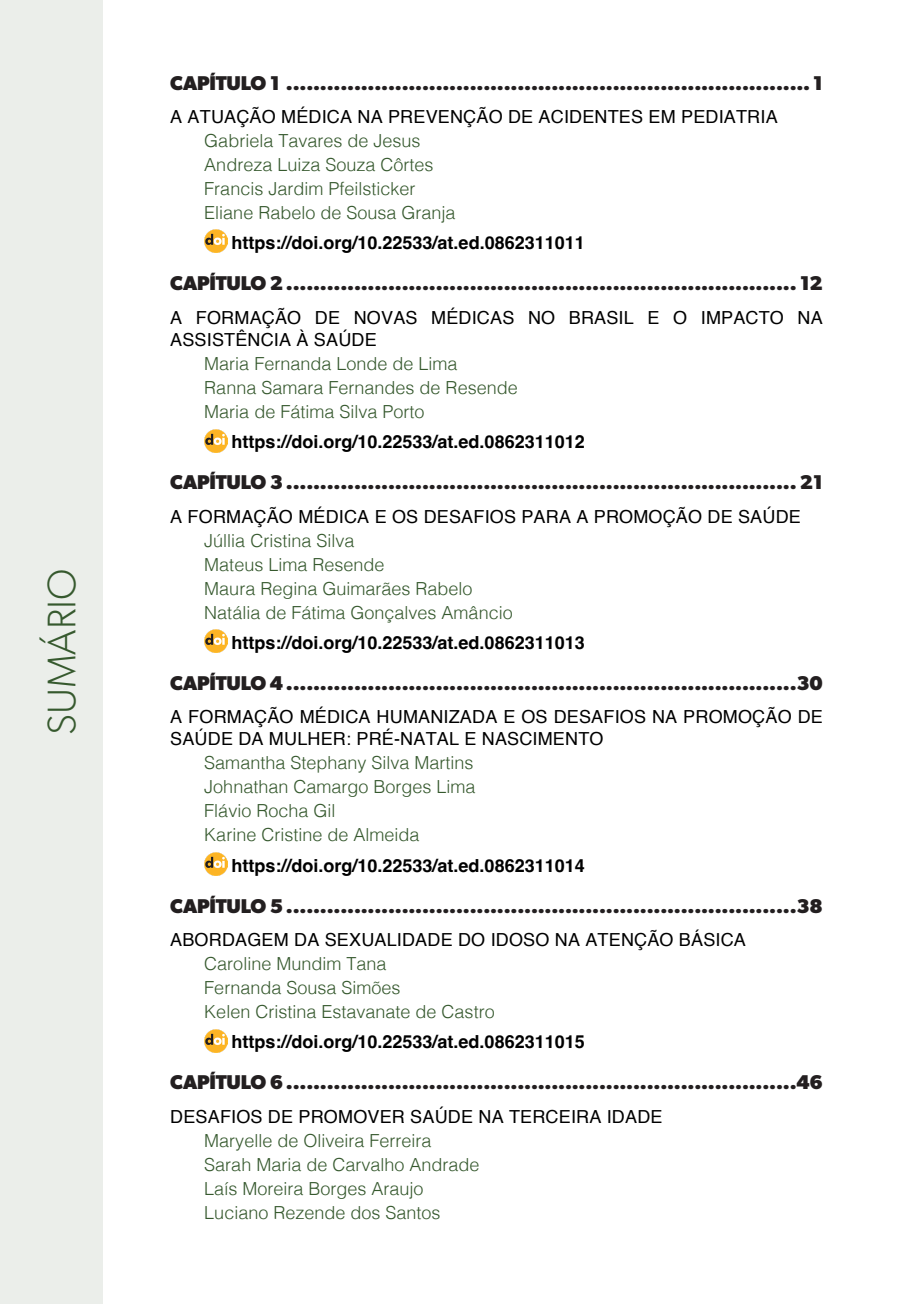
<style>
.page{position:relative;width:908px;height:1304px;background:#fff}
.page>*{position:absolute;margin:0;border:0;box-sizing:border-box;transform-origin:0 0}
.t1{font:300 40px "Gibson";color:#36592e}
.CAPITULOS{font:700 20px "Gibson";letter-spacing:-.01em;color:#231f20}
.t2{font:300 18px "Helvetica";color:#36592e}
.t3{font:18px/22px "Helvetica";letter-spacing:.01em;color:#000}
.t4{font:700 18px "Helvetica";color:#000}
</style>
<div class="page">
<div style="left:0;top:0;width:103px;height:1304px;background:#ebeeea"></div>
<img style="left:204px;top:230px;width:23px;height:23px">
<img style="left:204px;top:429px;width:23px;height:23px">
<img style="left:204px;top:630px;width:23px;height:23px">
<img style="left:204px;top:853px;width:23px;height:23px">
<img style="left:204px;top:1029px;width:23px;height:23px">
<h1 class="t1" style="left:37px;top:735px;width:164px;rotate:-90deg">Sumário</h1>
<p class="CAPITULOS" style="left:170px;top:71px;width:653px">CAPÍTULO 1 ............................................................................. 1</p>
<p class="t3" style="left:170px;top:106px;width:608px">A ATUAÇÃO MÉDICA NA PREVENÇÃO DE ACIDENTES EM PEDIATRIA</p>
<p class="t2" style="left:204px;top:125px;width:218px">Gabriela Tavares de Jesus</p>
<p class="t2" style="left:204px;top:149px;width:231px">Andreza Luiza Souza Côrtes</p>
<p class="t2" style="left:204px;top:173px;width:213px">Francis Jardim Pfeilsticker</p>
<p class="t2" style="left:204px;top:197px;width:253px">Eliane Rabelo de Sousa Granja</p>
<p class="t4" style="left:231px;top:232px;width:355px">https://doi.org/10.22533/at.ed.0862311011</p>
<p class="CAPITULOS" style="left:170px;top:272px;width:653px">CAPÍTULO 2 ........................................................................... 12</p>
<p class="t3" style="left:170px;top:307px;width:653px">A FORMAÇÃO DE NOVAS MÉDICAS NO BRASIL E O IMPACTO NA<br>ASSISTÊNCIA À SAÚDE</p>
<p class="t2" style="left:204px;top:348px;width:255px">Maria Fernanda Londe de Lima</p>
<p class="t2" style="left:204px;top:372px;width:315px">Ranna Samara Fernandes de Resende</p>
<p class="t2" style="left:204px;top:396px;width:222px">Maria de Fátima Silva Porto</p>
<p class="t4" style="left:231px;top:431px;width:355px">https://doi.org/10.22533/at.ed.0862311012</p>
<p class="CAPITULOS" style="left:170px;top:470px;width:653px">CAPÍTULO 3 ........................................................................... 21</p>
<p class="t3" style="left:170px;top:506px;width:632px">A FORMAÇÃO MÉDICA E OS DESAFIOS PARA A PROMOÇÃO DE SAÚDE</p>
<p class="t2" style="left:204px;top:525px;width:152px">Júllia Cristina Silva</p>
<p class="t2" style="left:204px;top:549px;width:182px">Mateus Lima Resende</p>
<p class="t2" style="left:204px;top:573px;width:270px">Maura Regina Guimarães Rabelo</p>
<p class="t2" style="left:204px;top:597px;width:310px">Natália de Fátima Gonçalves Amâncio</p>
<p class="t4" style="left:231px;top:632px;width:355px">https://doi.org/10.22533/at.ed.0862311013</p>
<p class="CAPITULOS" style="left:170px;top:671px;width:653px">CAPÍTULO 4 ...........................................................................30</p>
<p class="t3" style="left:170px;top:707px;width:654px">A FORMAÇÃO MÉDICA HUMANIZADA E OS DESAFIOS NA PROMOÇÃO DE<br>SAÚDE DA MULHER: PRÉ-NATAL E NASCIMENTO</p>
<p class="t2" style="left:204px;top:748px;width:271px">Samantha Stephany Silva Martins</p>
<p class="t2" style="left:204px;top:772px;width:273px">Johnathan Camargo Borges Lima</p>
<p class="t2" style="left:204px;top:796px;width:133px">Flávio Rocha Gil</p>
<p class="t2" style="left:204px;top:820px;width:217px">Karine Cristine de Almeida</p>
<p class="t4" style="left:231px;top:854px;width:355px">https://doi.org/10.22533/at.ed.0862311014</p>
<p class="CAPITULOS" style="left:170px;top:894px;width:653px">CAPÍTULO 5 ...........................................................................38</p>
<p class="t3" style="left:170px;top:929px;width:577px">ABORDAGEM DA SEXUALIDADE DO IDOSO NA ATENÇÃO BÁSICA</p>
<p class="t2" style="left:204px;top:948px;width:184px">Caroline Mundim Tana</p>
<p class="t2" style="left:204px;top:972px;width:198px">Fernanda Sousa Simões</p>
<p class="t2" style="left:204px;top:996px;width:292px">Kelen Cristina Estavanate de Castro</p>
<p class="t4" style="left:231px;top:1031px;width:355px">https://doi.org/10.22533/at.ed.0862311015</p>
<p class="CAPITULOS" style="left:170px;top:1071px;width:653px">CAPÍTULO 6 ...........................................................................46</p>
<p class="t3" style="left:170px;top:1106px;width:493px">DESAFIOS DE PROMOVER SAÚDE NA TERCEIRA IDADE</p>
<p class="t2" style="left:204px;top:1125px;width:229px">Maryelle de Oliveira Ferreira</p>
<p class="t2" style="left:204px;top:1149px;width:277px">Sarah Maria de Carvalho Andrade</p>
<p class="t2" style="left:204px;top:1173px;width:221px">Laís Moreira Borges Araujo</p>
<p class="t2" style="left:204px;top:1197px;width:238px">Luciano Rezende dos Santos</p>
</div>
